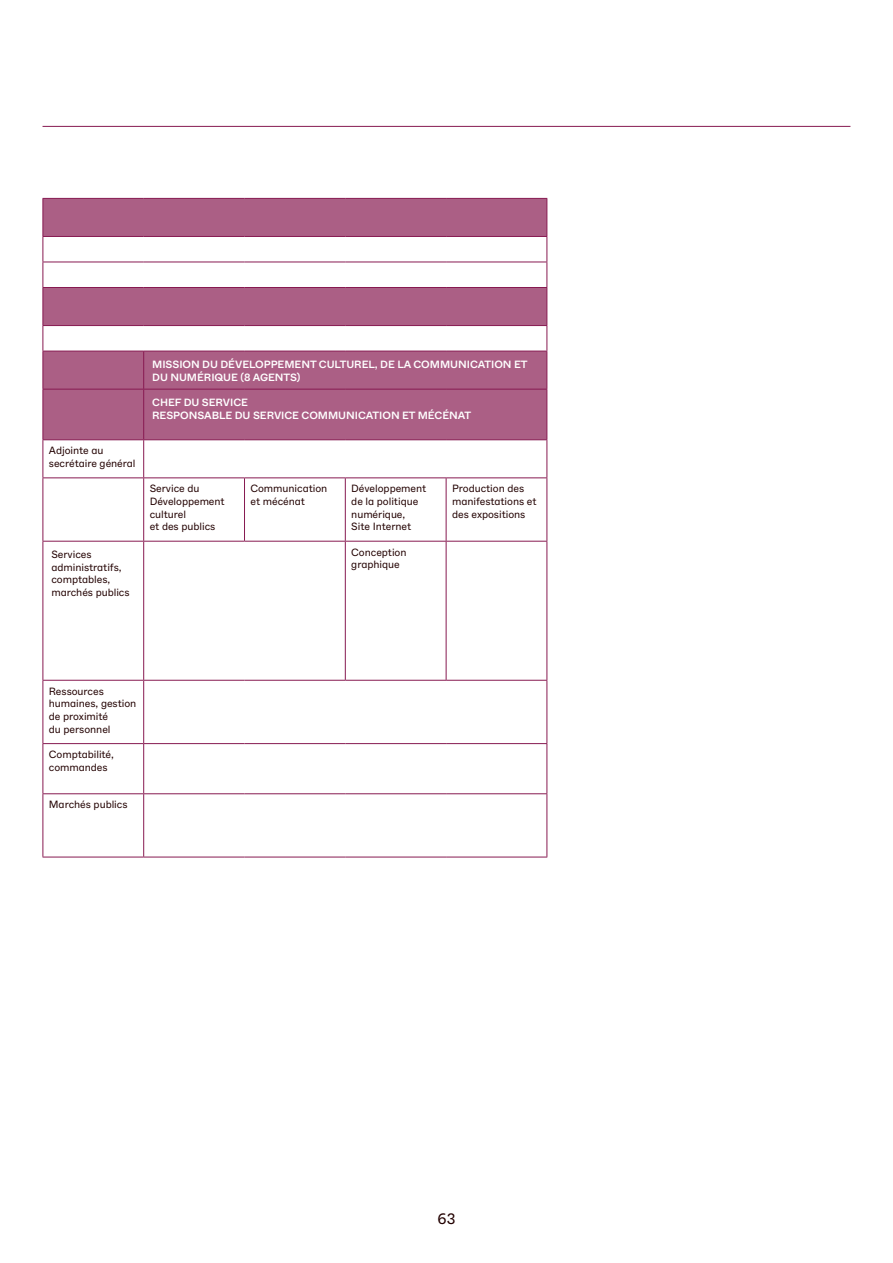
<style>
.page{position:relative;width:893px;height:1263px;background:#fff}
.page>*{position:absolute;margin:0;border:0;box-sizing:border-box;transform-origin:0 0}
.t1{font:15px "ABC Whyte";color:#220001}
.Tableau_Texte{font:10.5px/12.6px "ABC Whyte";letter-spacing:-.005em;color:#220001}
.Tableau_Titre{font:500 10.5px/12.6px "ABC Whyte";letter-spacing:-.005em;color:#fff}
</style>
<div class="page">
<hr style="left:43px;top:126px;width:807px;height:1px;background:#871a51">
<svg style="left:44px;top:199px;width:503px;height:240px;fill:#ab5f85"></svg>
<hr style="left:43px;top:351px;width:1px;height:38px;background:#871a51">
<hr style="left:143px;top:351px;width:1px;height:38px;background:#871a51">
<hr style="left:244px;top:478px;width:1px;height:63px;background:#871a51">
<hr style="left:345px;top:478px;width:1px;height:63px;background:#871a51">
<hr style="left:143px;top:541px;width:1px;height:139px;background:#871a51">
<hr style="left:345px;top:541px;width:1px;height:139px;background:#871a51">
<hr style="left:446px;top:541px;width:1px;height:139px;background:#871a51">
<hr style="left:446px;top:478px;width:1px;height:63px;background:#871a51">
<hr style="left:143px;top:681px;width:1px;height:62px;background:#871a51">
<hr style="left:143px;top:744px;width:1px;height:49px;background:#871a51">
<hr style="left:143px;top:794px;width:1px;height:63px;background:#871a51">
<hr style="left:43px;top:389px;width:1px;height:50px;background:#871a51">
<hr style="left:143px;top:389px;width:1px;height:50px;background:#871a51">
<hr style="left:43px;top:478px;width:1px;height:63px;background:#871a51">
<hr style="left:143px;top:478px;width:1px;height:63px;background:#871a51">
<hr style="left:43px;top:389px;width:101px;height:1px;background:#871a51">
<hr style="left:144px;top:389px;width:100px;height:1px;background:#871a51">
<hr style="left:244px;top:389px;width:101px;height:1px;background:#871a51">
<hr style="left:345px;top:389px;width:101px;height:1px;background:#871a51">
<hr style="left:446px;top:389px;width:101px;height:1px;background:#871a51">
<hr style="left:547px;top:351px;width:1px;height:38px;background:#871a51">
<hr style="left:547px;top:389px;width:1px;height:50px;background:#871a51">
<hr style="left:547px;top:478px;width:1px;height:63px;background:#871a51">
<hr style="left:143px;top:440px;width:1px;height:37px;background:#871a51">
<hr style="left:43px;top:198px;width:101px;height:1px;background:#871a51">
<hr style="left:43px;top:199px;width:1px;height:37px;background:#871a51">
<hr style="left:144px;top:198px;width:100px;height:1px;background:#871a51">
<hr style="left:244px;top:198px;width:101px;height:1px;background:#871a51">
<hr style="left:345px;top:198px;width:101px;height:1px;background:#871a51">
<hr style="left:446px;top:198px;width:101px;height:1px;background:#871a51">
<hr style="left:547px;top:199px;width:1px;height:37px;background:#871a51">
<hr style="left:43px;top:236px;width:101px;height:1px;background:#871a51">
<hr style="left:144px;top:236px;width:100px;height:1px;background:#871a51">
<hr style="left:244px;top:236px;width:101px;height:1px;background:#871a51">
<hr style="left:345px;top:236px;width:101px;height:1px;background:#871a51">
<hr style="left:446px;top:236px;width:101px;height:1px;background:#871a51">
<hr style="left:43px;top:262px;width:101px;height:1px;background:#871a51">
<svg style="left:43px;top:237px;width:1px;height:50px"></svg>
<hr style="left:144px;top:262px;width:100px;height:1px;background:#871a51">
<hr style="left:244px;top:262px;width:101px;height:1px;background:#871a51">
<hr style="left:345px;top:262px;width:101px;height:1px;background:#871a51">
<hr style="left:446px;top:262px;width:101px;height:1px;background:#871a51">
<svg style="left:547px;top:237px;width:1px;height:50px"></svg>
<hr style="left:43px;top:287px;width:101px;height:1px;background:#871a51">
<hr style="left:43px;top:288px;width:1px;height:37px;background:#871a51">
<hr style="left:144px;top:287px;width:100px;height:1px;background:#871a51">
<hr style="left:244px;top:287px;width:101px;height:1px;background:#871a51">
<hr style="left:345px;top:287px;width:101px;height:1px;background:#871a51">
<hr style="left:446px;top:287px;width:101px;height:1px;background:#871a51">
<hr style="left:547px;top:288px;width:1px;height:37px;background:#871a51">
<hr style="left:43px;top:325px;width:101px;height:1px;background:#871a51">
<svg style="left:43px;top:326px;width:1px;height:25px"></svg>
<hr style="left:144px;top:325px;width:100px;height:1px;background:#871a51">
<hr style="left:244px;top:325px;width:101px;height:1px;background:#871a51">
<hr style="left:345px;top:325px;width:101px;height:1px;background:#871a51">
<hr style="left:446px;top:325px;width:101px;height:1px;background:#871a51">
<svg style="left:547px;top:326px;width:1px;height:25px"></svg>
<hr style="left:43px;top:351px;width:101px;height:1px;background:#871a51">
<hr style="left:144px;top:351px;width:100px;height:1px;background:#871a51">
<hr style="left:244px;top:351px;width:101px;height:1px;background:#871a51">
<hr style="left:345px;top:351px;width:101px;height:1px;background:#871a51">
<hr style="left:446px;top:351px;width:101px;height:1px;background:#871a51">
<hr style="left:43px;top:681px;width:1px;height:62px;background:#871a51">
<hr style="left:547px;top:681px;width:1px;height:62px;background:#871a51">
<hr style="left:43px;top:744px;width:1px;height:49px;background:#871a51">
<hr style="left:547px;top:744px;width:1px;height:49px;background:#871a51">
<hr style="left:43px;top:794px;width:1px;height:63px;background:#871a51">
<hr style="left:547px;top:794px;width:1px;height:63px;background:#871a51">
<hr style="left:43px;top:541px;width:101px;height:1px;background:#871a51">
<hr style="left:43px;top:541px;width:1px;height:139px;background:#871a51">
<hr style="left:144px;top:541px;width:100px;height:1px;background:#871a51">
<hr style="left:244px;top:541px;width:101px;height:1px;background:#871a51">
<hr style="left:345px;top:541px;width:101px;height:1px;background:#871a51">
<hr style="left:446px;top:541px;width:101px;height:1px;background:#871a51">
<hr style="left:547px;top:541px;width:1px;height:139px;background:#871a51">
<hr style="left:43px;top:680px;width:101px;height:1px;background:#871a51">
<hr style="left:144px;top:680px;width:100px;height:1px;background:#871a51">
<hr style="left:244px;top:680px;width:101px;height:1px;background:#871a51">
<hr style="left:345px;top:680px;width:101px;height:1px;background:#871a51">
<hr style="left:446px;top:680px;width:101px;height:1px;background:#871a51">
<hr style="left:43px;top:743px;width:101px;height:1px;background:#871a51">
<hr style="left:144px;top:743px;width:100px;height:1px;background:#871a51">
<hr style="left:244px;top:743px;width:101px;height:1px;background:#871a51">
<hr style="left:345px;top:743px;width:101px;height:1px;background:#871a51">
<hr style="left:446px;top:743px;width:101px;height:1px;background:#871a51">
<hr style="left:43px;top:793px;width:101px;height:1px;background:#871a51">
<hr style="left:144px;top:793px;width:100px;height:1px;background:#871a51">
<hr style="left:244px;top:793px;width:101px;height:1px;background:#871a51">
<hr style="left:345px;top:793px;width:101px;height:1px;background:#871a51">
<hr style="left:446px;top:793px;width:101px;height:1px;background:#871a51">
<hr style="left:43px;top:857px;width:101px;height:1px;background:#871a51">
<hr style="left:144px;top:857px;width:100px;height:1px;background:#871a51">
<hr style="left:244px;top:857px;width:101px;height:1px;background:#871a51">
<hr style="left:345px;top:857px;width:101px;height:1px;background:#871a51">
<hr style="left:446px;top:857px;width:101px;height:1px;background:#871a51">
<hr style="left:43px;top:439px;width:101px;height:1px;background:#871a51">
<hr style="left:43px;top:440px;width:1px;height:37px;background:#871a51">
<hr style="left:144px;top:439px;width:100px;height:1px;background:#871a51">
<hr style="left:244px;top:439px;width:101px;height:1px;background:#871a51">
<hr style="left:345px;top:439px;width:101px;height:1px;background:#871a51">
<hr style="left:446px;top:439px;width:101px;height:1px;background:#871a51">
<hr style="left:547px;top:440px;width:1px;height:37px;background:#871a51">
<hr style="left:43px;top:477px;width:101px;height:1px;background:#871a51">
<hr style="left:144px;top:477px;width:100px;height:1px;background:#871a51">
<hr style="left:244px;top:477px;width:101px;height:1px;background:#871a51">
<hr style="left:345px;top:477px;width:101px;height:1px;background:#871a51">
<hr style="left:446px;top:477px;width:101px;height:1px;background:#871a51">
<p class="Tableau_Texte" style="left:49px;top:444px;width:88px">Adjointe au secrétaire général</p>
<p class="Tableau_Titre" style="left:152px;top:358px;width:377px">MISSION DU DÉVELOPPEMENT CULTUREL, DE LA COMMUNICATION ET<br>DU NUMÉRIQUE (8 AGENTS)</p>
<p class="Tableau_Titre" style="left:152px;top:396px;width:97px">CHEF DU SERVICE</p>
<p class="Tableau_Titre" style="left:152px;top:409px;width:321px">RESPONSABLE DU SERVICE COMMUNICATION ET MÉCÉNAT</p>
<p class="Tableau_Texte" style="left:150px;top:482px;width:77px">Service du<br>Développement culturel<br>et des publics</p>
<p class="Tableau_Texte" style="left:250px;top:482px;width:78px">Communication et mécénat</p>
<p class="Tableau_Texte" style="left:351px;top:482px;width:77px">Développement de la politique numérique,<br>Site Internet</p>
<p class="Tableau_Texte" style="left:452px;top:482px;width:86px">Production des manifestations et des expositions</p>
<p class="Tableau_Texte" style="left:51px;top:548px;width:80px">Services administratifs, comptables, marchés publics</p>
<p class="Tableau_Texte" style="left:351px;top:546px;width:57px">Conception graphique</p>
<p class="Tableau_Texte" style="left:49px;top:685px;width:89px">Ressources humaines, gestion de proximité<br>du personnel</p>
<p class="Tableau_Texte" style="left:49px;top:748px;width:67px">Comptabilité, commandes</p>
<p class="Tableau_Texte" style="left:49px;top:798px;width:80px">Marchés publics</p>
<h1 class="t1" style="left:437px;top:1209px;width:19px">63</h1>
</div>
